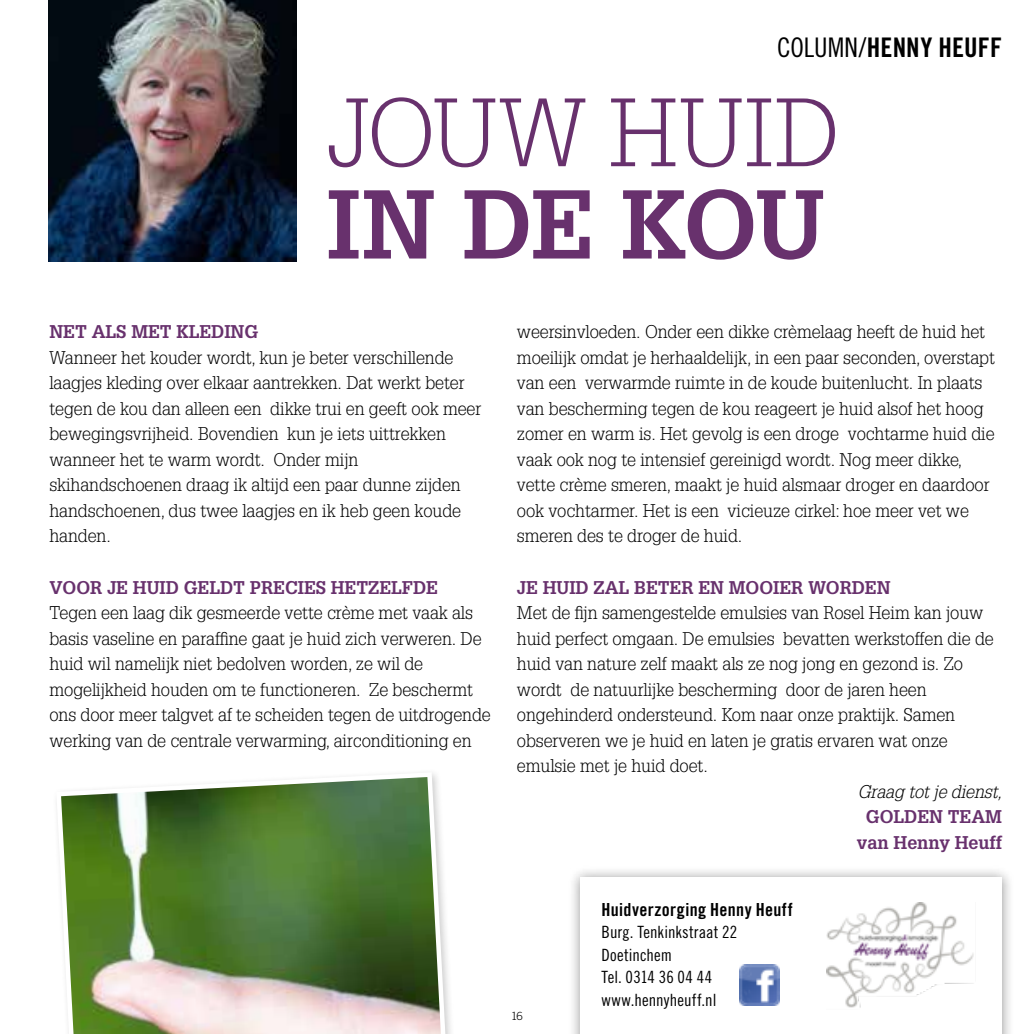
<style>
.page{position:relative;width:1034px;height:1034px;background:#fff}
.page>*{position:absolute;margin:0;border:0;box-sizing:border-box;transform-origin:0 0}
.t1{font:700 95.17px "Glypha LT Std";letter-spacing:-.02em;color:#68316d}
.t2{font:300 94.5px "Glypha LT";letter-spacing:.02em;color:#68316d}
.t3{font:27px "Trade Gothic LT Std Bd Cn 20";letter-spacing:.005em;color:#000}
.t4{font:300 18px/25.4px "Glypha LT";letter-spacing:-.005em;color:#000}
.t5{font:700 18px/25.4px "Glypha LT Std";letter-spacing:-.005em;color:#68316d;text-align:center}
.t6{font:18px "Trade Gothic LT Std Bd Cn 20";letter-spacing:.02em;color:#000}
.t7{font:italic 300 18px "Glypha LT";letter-spacing:-.005em;color:#000}
.t8{font:16.88px/22.5px "Trade Gothic LT Std Cn 18";letter-spacing:.005em;color:#000}
.t9{font:300 11.25px "Trade Gothic LT Std";color:#000}
.s1{font-family:"Trade Gothic LT Std Cn 18"}
</style>
<div class="page">
<img style="left:49px;top:0;width:247px;height:262px">
<svg style="left:56px;top:773px;width:392px;height:260px"></svg>
<div style="left:568px;top:865px;width:446px;height:168px;background:#000;opacity:.4"></div>
<div style="left:580px;top:877px;width:421px;height:156px;background:#fff"></div>
<img style="left:826px;top:902px;width:148px;height:106px">
<img style="left:739px;top:964px;width:40px;height:41px">
<h3 class="t3" style="left:776px;top:31px;width:226px"><span class="s1">COLUMN/</span>HENNY HEUFF</h3>
<h2 class="t2" style="left:327px;top:79px;width:514px">JOUW HUID</h2>
<h1 class="t1" style="left:327px;top:165px;width:499px">IN DE KOU</h1>
<p class="t5" style="left:49px;top:318px;width:210px">NET ALS MET KLEDING</p>
<p class="t4" style="left:49px;top:345px;width:433px">Wanneer het kouder wordt, kun je beter verschillende laagjes kleding over elkaar aantrekken. Dat werkt beter tegen de kou dan alleen een dikke trui en geeft ook meer bewegingsvrijheid. Bovendien kun je iets uittrekken wanneer het te warm wordt. Onder mijn skihandschoenen draag ik altijd een paar dunne zijden handschoenen, dus twee laagjes en ik heb geen koude handen.</p>
<p class="t5" style="left:49px;top:574px;width:390px">VOOR JE HUID GELDT PRECIES HETZELFDE</p>
<p class="t4" style="left:49px;top:600px;width:443px">Tegen een laag dik gesmeerde vette crème met vaak als basis vaseline en paraffine gaat je huid zich verweren. De huid wil namelijk niet bedolven worden, ze wil de mogelijkheid houden om te functioneren. Ze beschermt ons door meer talgvet af te scheiden tegen de uitdrogende werking van de centrale verwarming, airconditioning en</p>
<p class="t4" style="left:517px;top:319px;width:479px">weersinvloeden. Onder een dikke crèmelaag heeft de huid het moeilijk omdat je herhaaldelijk, in een paar seconden, overstapt van een verwarmde ruimte in de koude buitenlucht. In plaats van bescherming tegen de kou reageert je huid alsof het hoog zomer en warm is. Het gevolg is een droge vochtarme huid die vaak ook nog te intensief gereinigd wordt. Nog meer dikke, vette crème smeren, maakt je huid alsmaar droger en daardoor ook vochtarmer. Het is een vicieuze cirkel: hoe meer vet we smeren des te droger de huid.</p>
<p class="t5" style="left:517px;top:574px;width:375px">JE HUID ZAL BETER EN MOOIER WORDEN</p>
<p class="t4" style="left:517px;top:600px;width:478px">Met de fijn samengestelde emulsies van Rosel Heim kan jouw huid perfect omgaan. De emulsies bevatten werkstoffen die de huid van nature zelf maakt als ze nog jong en gezond is. Zo wordt de natuurlijke bescherming door de jaren heen ongehinderd ondersteund. Kom naar onze praktijk. Samen observeren we je huid en laten je gratis ervaren wat onze emulsie met je huid doet.</p>
<p class="t7" style="left:857px;top:781px;width:146px">Graag tot je dienst,</p>
<p class="t5" style="left:856px;top:803px;width:147px">GOLDEN TEAM van Henny Heuff</p>
<p class="t9" style="left:511px;top:1008px;width:13px">16</p>
<p class="t6" style="left:601px;top:898px;width:193px">Huidverzorging Henny Heuff</p>
<p class="t8" style="left:601px;top:920px;width:137px">Burg. Tenkinkstraat 22<br>Doetinchem<br>Tel. 0314 36 04 44 www.hennyheuff.nl</p>
</div>
